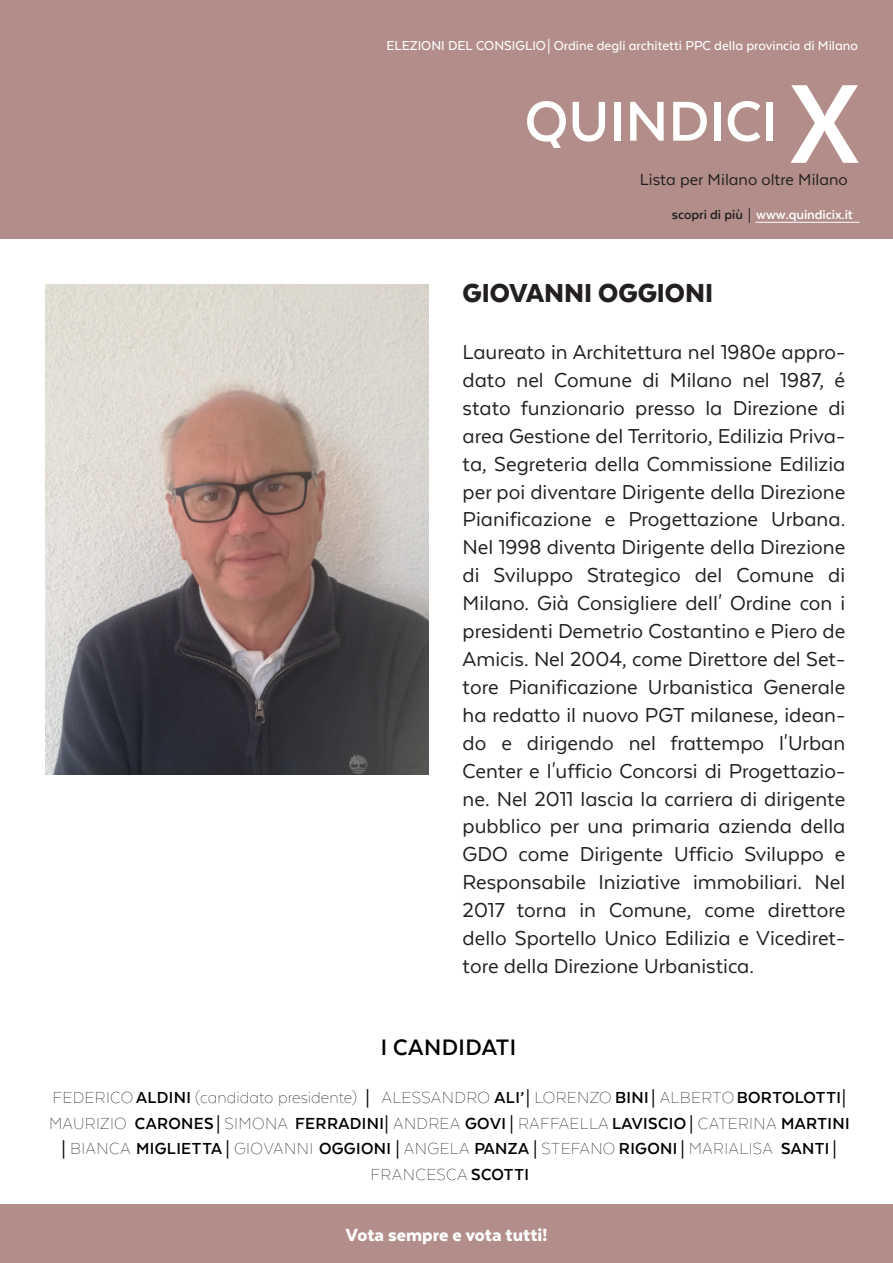
<style>
.page{position:relative;width:893px;height:1263px;background:#fff}
.page>*{position:absolute;margin:0;border:0;box-sizing:border-box;transform-origin:0 0}
.t1{font:700 64.65px "Texta";color:#fff}
.t2{font:900 30px "Texta";color:#231f20}
.t3{font:700 25.8px "Texta";letter-spacing:.02em;color:#000}
.t4{font:23.25px/27.9px "Texta Alt";color:#231f20;text-align:justify}
.t5{font:900 20.25px "Texta";color:#fff}
.t6{font:100 18.45px/25.7px "Texta Alt";letter-spacing:.02em;color:#000;text-align:center}
.t7{font:18.45px "Texta Alt";color:#231f20}
.t8{font:500 14.85px "Texta Alt";color:#fff}
.t9{font:700 14.85px "Texta";letter-spacing:-.005em;color:#fff}
.s1{font-family:"Myriad Pro";font-weight:400}
.s2{font-size:129.3px}
.s3{color:#231f20}
.s4{font-family:"Myriad Pro";font-weight:400;color:#231f20}
.s5{font-family:"Texta";font-weight:700}
</style>
<div class="page">
<div style="left:0;top:0;width:893px;height:239px;background:#b28d89"></div>
<hr style="left:756px;top:222px;width:103px;height:1px;background:#fff">
<div style="left:0;top:1204px;width:893px;height:59px;background:#b28d89"></div>
<img style="left:46px;top:284px;width:383px;height:490px">
<p class="t8" style="left:386px;top:38px;width:473px">ELEZIONI DEL CONSIGLIO <span class="s1">|</span> Ordine degli architetti PPC della provincia di Milano</p>
<h1 class="t1" style="left:525px;top:88px;width:337px">QUINDICI <span class="s2">X</span></h1>
<p class="t7" style="left:640px;top:170px;width:209px">Lista per Milano oltre Milano</p>
<p class="t9" style="left:672px;top:207px;width:183px"><span class="s3">scopri di più</span> <span class="s4">|</span> www.quindicix.it</p>
<p class="t2" style="left:463px;top:278px;width:252px">GIOVANNI OGGIONI</p>
<p class="t4" style="left:463px;top:338px;width:384px">Laureato in Architettura nel 1980e appro&shy;dato nel Comune di Milano nel 1987, é stato funzionario presso la Direzione di area Gestione del Territorio, Edilizia Priva&shy;ta, Segreteria della Commissione Edilizia per poi diventare Dirigente della Direzione Pianificazione e Progettazione Urbana.<br>Nel 1998 diventa Dirigente della Direzione di Sviluppo Strategico del Comune di Milano. Già Consigliere dell' Ordine con i presidenti Demetrio Costantino e Piero de Amicis. Nel 2004, come Direttore del Set&shy;tore Pianificazione Urbanistica Generale ha redatto il nuovo PGT milanese, idean&shy;do e dirigendo nel frattempo l'Urban Center e l'ufficio Concorsi di Progettazio&shy;ne. Nel 2011 lascia la carriera di dirigente pubblico per una primaria azienda della GDO come Dirigente Ufficio Sviluppo e Responsabile Iniziative immobiliari. Nel 2017 torna in Comune, come direttore dello Sportello Unico Edilizia e Vicediret&shy;tore della Direzione Urbanistica.</p>
<p class="t3" style="left:381px;top:1034px;width:137px">I CANDIDATI</p>
<p class="t6" style="left:49px;top:1084px;width:802px">FEDERICO<span class="s5">ALDINI</span> (candidato presidente) <span class="s1">|</span> ALESSANDRO <span class="s5">ALI’</span><span class="s1">|</span> LORENZO <span class="s5">BINI</span> <span class="s1">|</span> ALBERTO<span class="s5">BORTOLOTTI</span><span class="s1">|<br></span>MAURIZIO <span class="s5">CARONES</span><span class="s1">|</span> SIMONA <span class="s5">FERRADINI</span><span class="s1">|</span> ANDREA <span class="s5">GOVI</span> <span class="s1">|</span> RAFFAELLA <span class="s5">LAVISCIO</span><span class="s1">|</span> CATERINA <span class="s5">MARTINI </span><span class="s1">|</span> BIANCA <span class="s5">MIGLIETTA</span> <span class="s1">|</span> GIOVANNI <span class="s5">OGGIONI</span> <span class="s1">|</span> ANGELA <span class="s5">PANZA</span> <span class="s1">|</span> STEFANO <span class="s5">RIGONI</span> <span class="s1">|</span> MARIALISA <span class="s5">SANTI</span> <span class="s1">|</span></p>
<p class="t6" style="left:371px;top:1161px;width:160px">FRANCESCA <span class="s5">SCOTTI</span></p>
<p class="t5" style="left:346px;top:1224px;width:203px">Vota sempre e vota tutti!</p>
</div>
